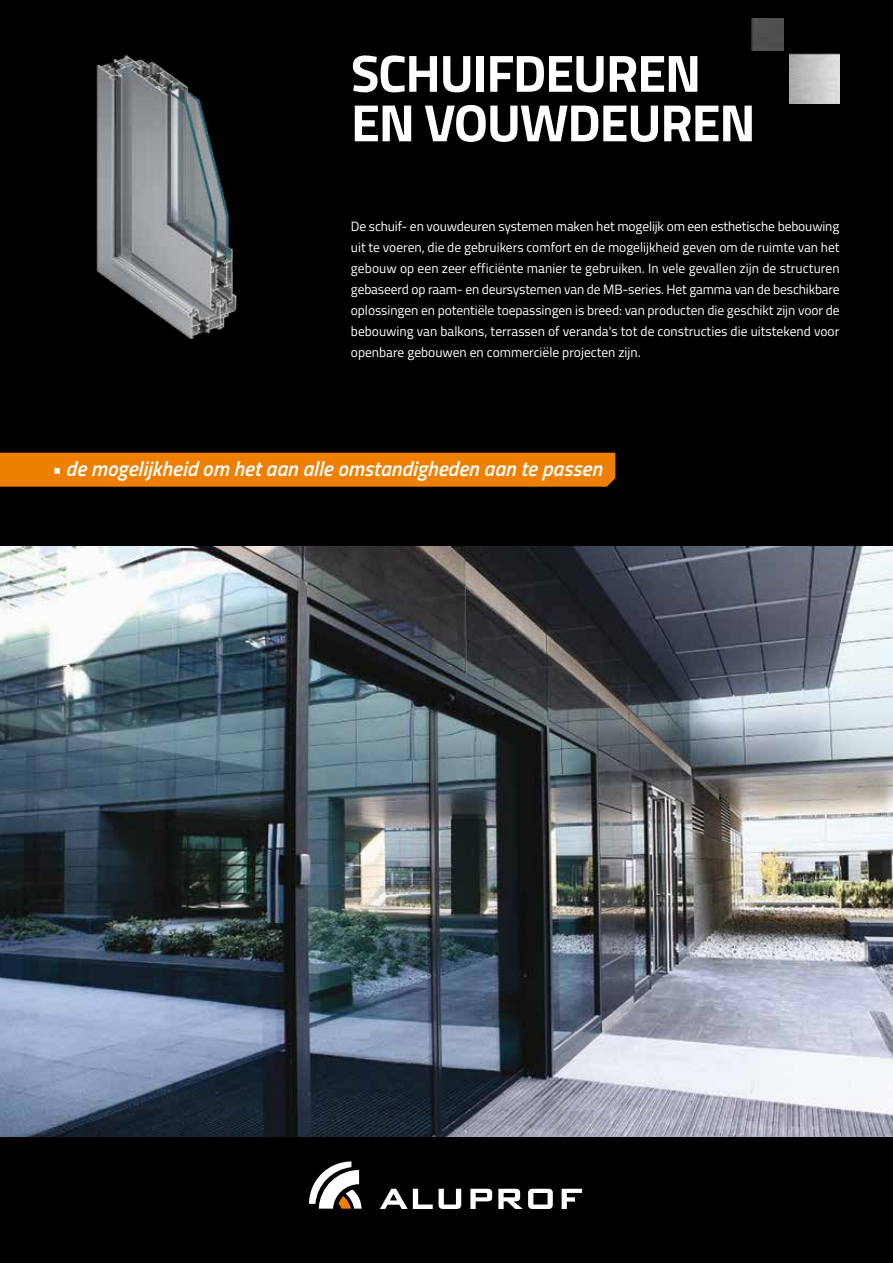
<style>
.page{position:relative;width:893px;height:1263px;background:#000}
.page>*{position:absolute;margin:0;border:0;box-sizing:border-box;transform-origin:0 0}
.t1{font:700 52.5px/49.5px "Titillium";letter-spacing:-.025em;color:#fff}
.t2{font:italic 600 21px "Titillium";color:#fff}
.t3{font:13.5px/21px "Titillium";color:#fff;text-align:justify}
</style>
<div class="page">
<img style="left:0;top:547px;width:893px;height:589px">
<svg style="left:309px;top:1161px;width:52px;height:47px"></svg>
<svg style="left:439px;top:1189px;width:22px;height:20px"></svg>
<svg style="left:380px;top:1189px;width:53px;height:20px"></svg>
<svg style="left:470px;top:1189px;width:22px;height:20px"></svg>
<svg style="left:498px;top:1189px;width:55px;height:20px"></svg>
<svg style="left:562px;top:1189px;width:20px;height:20px"></svg>
<div style="left:0;top:453px;width:615px;height:34px;background:#ee7f00"></div>
<img style="left:96px;top:55px;width:141px;height:285px">
<img style="left:752px;top:19px;width:31px;height:31px">
<img style="left:789px;top:54px;width:51px;height:50px">
<h1 class="t1" style="left:351px;top:46px;width:406px">SCHUIFDEUREN<br>EN VOUWDEUREN</h1>
<p class="t3" style="left:351px;top:215px;width:490px">De schuif- en vouwdeuren systemen maken het mogelijk om een esthetische bebouwing uit te voeren, die de gebruikers comfort en de mogelijkheid geven om de ruimte van het gebouw op een zeer efficiënte manier te gebruiken. In vele gevallen zijn de structuren gebaseerd op raam- en deursystemen van de MB-series. Het gamma van de beschikbare oplossingen en potentiële toepassingen is breed: van producten die geschikt zijn voor de bebouwing van balkons, terrassen of veranda's tot de constructies die uitstekend voor openbare gebouwen en commerciële projecten zijn.</p>
<h2 class="t2" style="left:51px;top:453px;width:552px">• de mogelijkheid om het aan alle omstandigheden aan te passen</h2>
</div>
